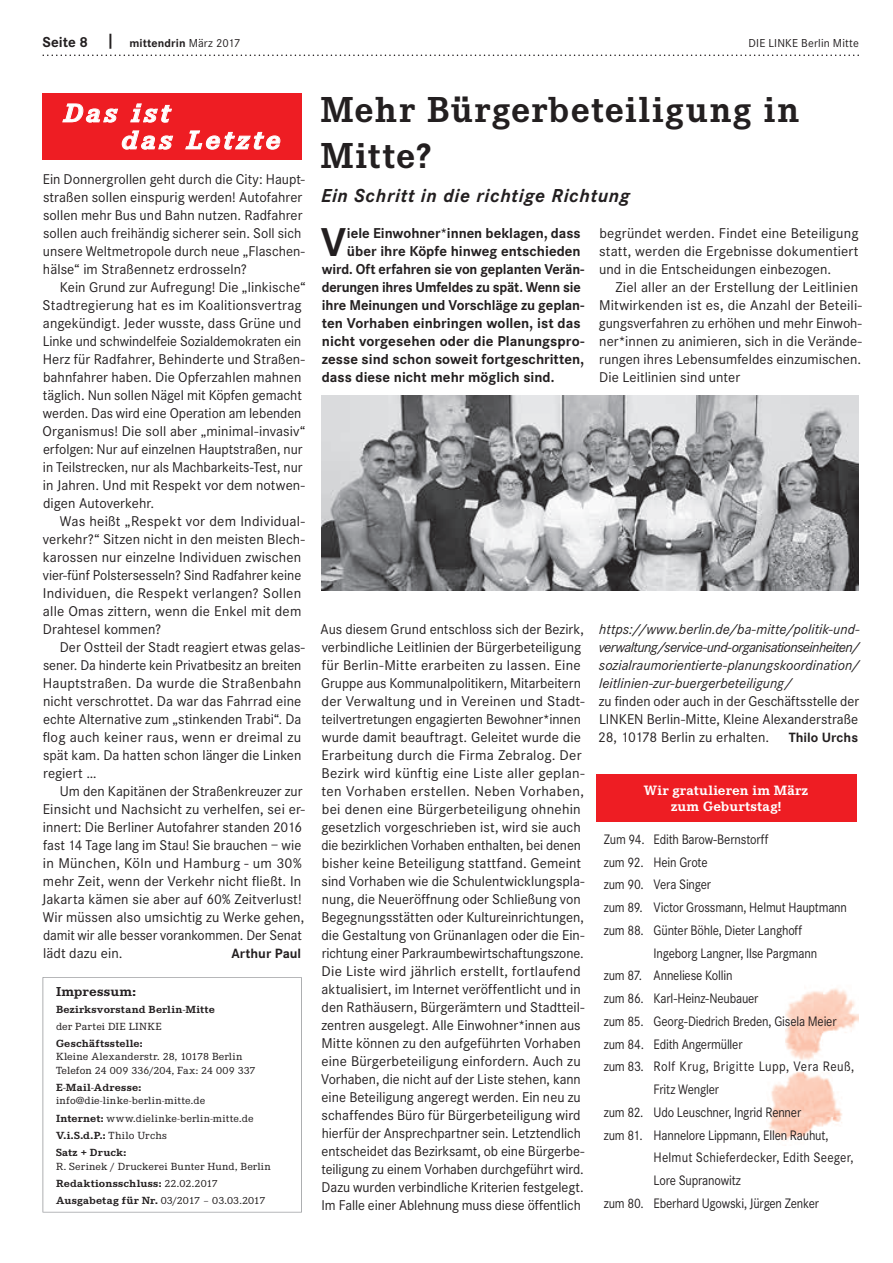
<style>
.page{position:relative;width:893px;height:1263px;background:#fff}
.page>*{position:absolute;margin:0;border:0;box-sizing:border-box;transform-origin:0 0}
.t1{font:700 41.85px "Corporate S";color:#231f20}
.t2{font:700 37.5px/46.5px "Corporate E";letter-spacing:.04em;color:#231f20}
.t3{font:italic 700 27px/27px "Corporate E";letter-spacing:.11em;color:#fff;scale:1.11 1}
.t4{font:italic 700 19.5px "Corporate S";letter-spacing:.035em;color:#231f20}
.t5{font:700 14.85px "Corporate S";color:#231f20}
.t6{font:700 14.85px "Corporate S";color:#231f20;scale:.96 1}
.t7{font:14.7px/18px "Corporate S";letter-spacing:.005em;color:#231f20}
.t8{font:italic 14.7px/18px "Corporate S";letter-spacing:.005em;color:#231f20;text-align:justify}
.t9{font:14.25px "Corporate S";letter-spacing:-.015em;color:#231f20;scale:.9 1}
.t10{font:14.25px "Corporate S";letter-spacing:.03em;color:#231f20;scale:.92 1}
.t11{font:14.25px "Corporate S";letter-spacing:.01em;color:#231f20;scale:.92 1}
.t12{font:700 14.1px/17px "Corporate E";letter-spacing:.015em;color:#fff;text-align:center;scale:1.07 1}
.t13{font:700 13.95px "Corporate S";color:#231f20}
.t14{font:700 13.5px "Corporate E";letter-spacing:.015em;color:#231f20;scale:1.12 1}
.t15{font:700 12px "Corporate S";letter-spacing:.005em;color:#231f20}
.t16{font:12px "Corporate S";letter-spacing:.015em;color:#231f20}
.t17{font:10.8px/17.2px "Corporate E";letter-spacing:.005em;color:#231f20;scale:1.12 1}
.t18{font:10.8px/17.2px "Corporate E";letter-spacing:.025em;color:#231f20;scale:1.12 1}
.t19{font:700 10.8px "Corporate E";letter-spacing:.025em;color:#231f20;scale:1.12 1}
.s1{font-size:15px}
.s2{font-weight:400}
.s3{font-weight:700}
</style>
<div class="page">
<svg style="left:43px;top:55px;width:816px;height:1px"></svg>
<div style="left:43px;top:93px;width:259px;height:66px;background:#ee1d23"></div>
<svg style="left:62px;top:103px;width:56px;height:20px"></svg>
<svg style="left:130px;top:103px;width:42px;height:20px"></svg>
<svg style="left:122px;top:130px;width:52px;height:20px"></svg>
<svg style="left:185px;top:130px;width:96px;height:20px"></svg>
<svg style="left:43px;top:977px;width:259px;height:235px"></svg>
<img style="left:771px;top:988px;width:88px;height:129px">
<img style="left:769px;top:1117px;width:73px;height:29px">
<div style="left:596px;top:774px;width:260px;height:48px;background:#ee1d23"></div>
<img style="left:321px;top:396px;width:538px;height:194px">
<p class="t15" style="left:43px;top:36px;width:199px"><span class="s1">Seite 8 |</span> mittendrin <span class="s2">März 2017</span></p>
<p class="t16" style="left:749px;top:36px;width:112px">DIE LINKE Berlin Mitte</p>
<h3 class="t3" style="left:122px;top:100px;width:145px;text-indent:-58px">Das ist<br>das Letzte</h3>
<p class="t7" style="left:43px;top:170px;width:264px">Ein Donnergrollen geht durch die City: Haupt&shy;straßen sollen einspurig werden! Autofahrer sollen mehr Bus und Bahn nutzen. Radfahrer sollen auch freihändig sicherer sein. Soll sich unsere Weltmetropole durch neue „Flaschen&shy;hälse“ im Straßennetz erdrosseln?</p>
<p class="t7" style="left:43px;top:278px;width:264px;text-indent:17px">Kein Grund zur Aufregung! Die „linkische“ Stadtregierung hat es im Koalitionsvertrag angekündigt. Jeder wusste, dass Grüne und Linke und schwindelfeie Sozialdemokraten ein Herz für Radfahrer, Behinderte und Straßen&shy;bahnfahrer haben. Die Opferzahlen mahnen täglich. Nun sollen Nägel mit Köpfen gemacht werden. Das wird eine Operation am lebenden Organismus! Die soll aber „minimal-invasiv“ erfolgen: Nur auf einzelnen Hauptstraßen, nur in Teilstrecken, nur als Machbarkeits-Test, nur in Jahren. Und mit Respekt vor dem notwen&shy;digen Autoverkehr.</p>
<p class="t7" style="left:43px;top:512px;width:264px;text-indent:17px">Was heißt „Respekt vor dem Individual&shy;verkehr?“ Sitzen nicht in den meisten Blech&shy;karossen nur einzelne Individuen zwischen vier-fünf Polstersesseln? Sind Radfahrer keine Individuen, die Respekt verlangen? Sollen alle Omas zittern, wenn die Enkel mit dem Drahtesel kommen?</p>
<p class="t7" style="left:43px;top:638px;width:264px;text-indent:17px">Der Ostteil der Stadt reagiert etwas gelas&shy;sener. Da hinderte kein Privatbesitz an breiten Hauptstraßen. Da wurde die Straßenbahn nicht verschrottet. Da war das Fahrrad eine echte Alternative zum „stinkenden Trabi“. Da flog auch keiner raus, wenn er dreimal zu spät kam. Da hatten schon länger die Linken regiert …</p>
<p class="t7" style="left:42px;top:782px;width:264px;text-indent:18px">Um den Kapitänen der Straßenkreuzer zur Einsicht und Nachsicht zu verhelfen, sei er&shy;innert: Die Berliner Autofahrer standen 2016 fast 14 Tage lang im Stau! Sie brauchen – wie in München, Köln und Hamburg - um 30% mehr Zeit, wenn der Verkehr nicht fließt. In Jakarta kämen sie aber auf 60% Zeitverlust!<br>Wir müssen also umsichtig zu Werke gehen, damit wir alle besser vorankommen. Der Senat lädt dazu ein.</p>
<p class="t13" style="left:231px;top:945px;width:71px">Arthur Paul</p>
<p class="t14" style="left:56px;top:983px;width:73px">Impressum:</p>
<p class="t19" style="left:56px;top:1003px;width:143px">Bezirksvorstand Berlin-Mitte</p>
<p class="t18" style="left:56px;top:1018px;width:96px">der Partei DIE LINKE</p>
<p class="t19" style="left:56px;top:1037px;width:79px">Geschäftsstelle:</p>
<p class="t17" style="left:56px;top:1050px;width:180px;line-height:13.5px">Kleine Alexanderstr. 28, 10178 Berlin<br>Telefon 24 009 336/204, Fax: 24 009 337</p>
<p class="t19" style="left:56px;top:1081px;width:78px">E-Mail-Adresse:</p>
<p class="t18" style="left:56px;top:1092px;width:178px">info@die-linke-berlin-mitte.de<br><span class="s3">Internet:</span> www.dielinke-berlin-mitte.de<br><span class="s3">V.i.S.d.P.:</span> Thilo Urchs<br><span class="s3">Satz + Druck:</span></p>
<p class="t17" style="left:56px;top:1158px;width:193px">R. Serinek / Druckerei Bunter Hund, Berlin<br><span class="s3">Redaktionsschluss:</span> 22.02.2017<br><span class="s3">Ausgabetag für Nr.</span> 03/2017 – 03.03.2017</p>
<h2 class="t2" style="left:320px;top:86px;width:480px">Mehr Bürgerbeteiligung in<br>Mitte?</h2>
<h3 class="t4" style="left:321px;top:184px;width:310px">Ein Schritt in die richtige Richtung</h3>
<h1 class="t1" style="left:321px;top:218px;width:27px">V</h1>
<p class="t5" style="left:347px;top:224px;width:235px">iele Einwohner*innen beklagen, dass</p>
<p class="t7" style="left:599px;top:224px;width:261px;text-align:justify">begründet werden. Findet eine Beteiligung statt, werden die Ergebnisse dokumentiert und in die Entscheidungen einbezogen.</p>
<p class="t7" style="left:599px;top:278px;width:265px;text-indent:17px">Ziel aller an der Erstellung der Leitlinien Mitwirkenden ist es, die Anzahl der Beteili&shy;gungsverfahren zu erhöhen und mehr Einwoh&shy;ner*innen zu animieren, sich in die Verände&shy;rungen ihres Lebensumfeldes einzumischen.<br>Die Leitlinien sind unter</p>
<p class="t5" style="left:347px;top:242px;width:235px">über ihre Köpfe hinweg entschieden</p>
<p class="t5" style="left:322px;top:260px;width:264px">wird. Oft erfahren sie von geplanten Verän-</p>
<p class="t6" style="left:322px;top:278px;width:271px">derungen ihres Umfeldes zu spät. Wenn sie</p>
<p class="t5" style="left:322px;top:296px;width:264px">ihre Meinungen und Vorschläge zu geplan-</p>
<p class="t5" style="left:322px;top:314px;width:260px">ten Vorhaben einbringen wollen, ist das</p>
<p class="t5" style="left:322px;top:332px;width:264px">nicht vorgesehen oder die Planungspro-</p>
<p class="t5" style="left:322px;top:350px;width:264px">zesse sind schon soweit fortgeschritten,</p>
<p class="t5" style="left:322px;top:368px;width:234px">dass diese nicht mehr möglich sind.</p>
<p class="t7" style="left:321px;top:620px;width:265px">Aus diesem Grund entschloss sich der Bezirk, verbindliche Leitlinien der Bürgerbeteiligung für Berlin-Mitte erarbeiten zu lassen. Eine Gruppe aus Kommunalpolitikern, Mitarbeitern der Verwaltung und in Vereinen und Stadt&shy;teilvertretungen engagierten Bewohner*innen wurde damit beauftragt. Geleitet wurde die Erarbeitung durch die Firma Zebralog. Der Bezirk wird künftig eine Liste aller geplan&shy;ten Vorhaben erstellen. Neben Vorhaben, bei denen eine Bürgerbeteiligung ohnehin gesetzlich vorgeschrieben ist, wird sie auch die bezirklichen Vorhaben enthalten, bei denen bisher keine Beteiligung stattfand. Gemeint sind Vorhaben wie die Schulentwicklungspla&shy;nung, die Neueröffnung oder Schließung von Begegnungsstätten oder Kultureinrichtungen, die Gestaltung von Grünanlagen oder die Ein&shy;richtung einer Parkraumbewirtschaftungszone.<br>Die Liste wird jährlich erstellt, fortlaufend aktualisiert, im Internet veröffentlicht und in den Rathäusern, Bürgerämtern und Stadtteil&shy;zentren ausgelegt. Alle Einwohner*innen aus Mitte können zu den aufgeführten Vorhaben eine Bürgerbeteiligung einfordern. Auch zu Vorhaben, die nicht auf der Liste stehen, kann eine Beteiligung angeregt werden. Ein neu zu schaffendes Büro für Bürgerbeteiligung wird hierfür der Ansprechpartner sein. Letztendlich entscheidet das Bezirksamt, ob eine Bürgerbe&shy;teiligung zu einem Vorhaben durchgeführt wird.<br>Dazu wurden verbindliche Kriterien festgelegt.<br>Im Falle einer Ablehnung muss diese öffentlich</p>
<p class="t8" style="left:599px;top:620px;width:263px">https://www.berlin.de/ba-mitte/politik-und&shy;verwaltung/service-und-organisationseinheiten/ sozialraumorientierte-planungskoordination/ leitlinien-zur-buergerbeteiligung/</p>
<p class="t7" style="left:598px;top:692px;width:262px;text-align:justify">zu finden oder auch in der Geschäftsstelle der LINKEN Berlin-Mitte, Kleine Alexanderstraße 28, 10178 Berlin zu erhalten.</p>
<p class="t13" style="left:789px;top:729px;width:71px">Thilo Urchs</p>
<p class="t12" style="left:644px;top:781px;width:155px">Wir gratulieren im März zum Geburtstag!</p>
<p class="t9" style="left:604px;top:831px;width:184px">Zum 94. Edith Barow-Bernstorff</p>
<p class="t9" style="left:604px;top:854px;width:117px">zum 92. Hein Grote</p>
<p class="t9" style="left:604px;top:877px;width:121px">zum 90. Vera Singer</p>
<p class="t9" style="left:604px;top:899px;width:272px">zum 89. Victor Grossmann, Helmut Hauptmann</p>
<p class="t9" style="left:604px;top:922px;width:222px">zum 88. Günter Böhle, Dieter Langhoff</p>
<p class="t9" style="left:654px;top:945px;width:183px">Ingeborg Langner, Ilse Pargmann</p>
<p class="t9" style="left:604px;top:968px;width:144px">zum 87. Anneliese Kollin</p>
<p class="t9" style="left:604px;top:990px;width:173px">zum 86. Karl-Heinz-Neubauer</p>
<p class="t9" style="left:604px;top:1013px;width:260px">zum 85. Georg-Diedrich Breden, Gisela Meier</p>
<p class="t9" style="left:604px;top:1036px;width:156px">zum 84. Edith Angermüller</p>
<p class="t10" style="left:604px;top:1059px;width:274px">zum 83. Rolf Krug, Brigitte Lupp, Vera Reuß,</p>
<p class="t9" style="left:654px;top:1081px;width:74px">Fritz Wengler</p>
<p class="t9" style="left:604px;top:1104px;width:221px">zum 82. Udo Leuschner, Ingrid Renner</p>
<p class="t9" style="left:604px;top:1127px;width:251px">zum 81. Hannelore Lippmann, Ellen Rauhut,</p>
<p class="t11" style="left:654px;top:1150px;width:219px">Helmut Schieferdecker, Edith Seeger,</p>
<p class="t9" style="left:654px;top:1172px;width:99px">Lore Supranowitz</p>
<p class="t9" style="left:604px;top:1195px;width:241px">zum 80. Eberhard Ugowski, Jürgen Zenker</p>
</div>
